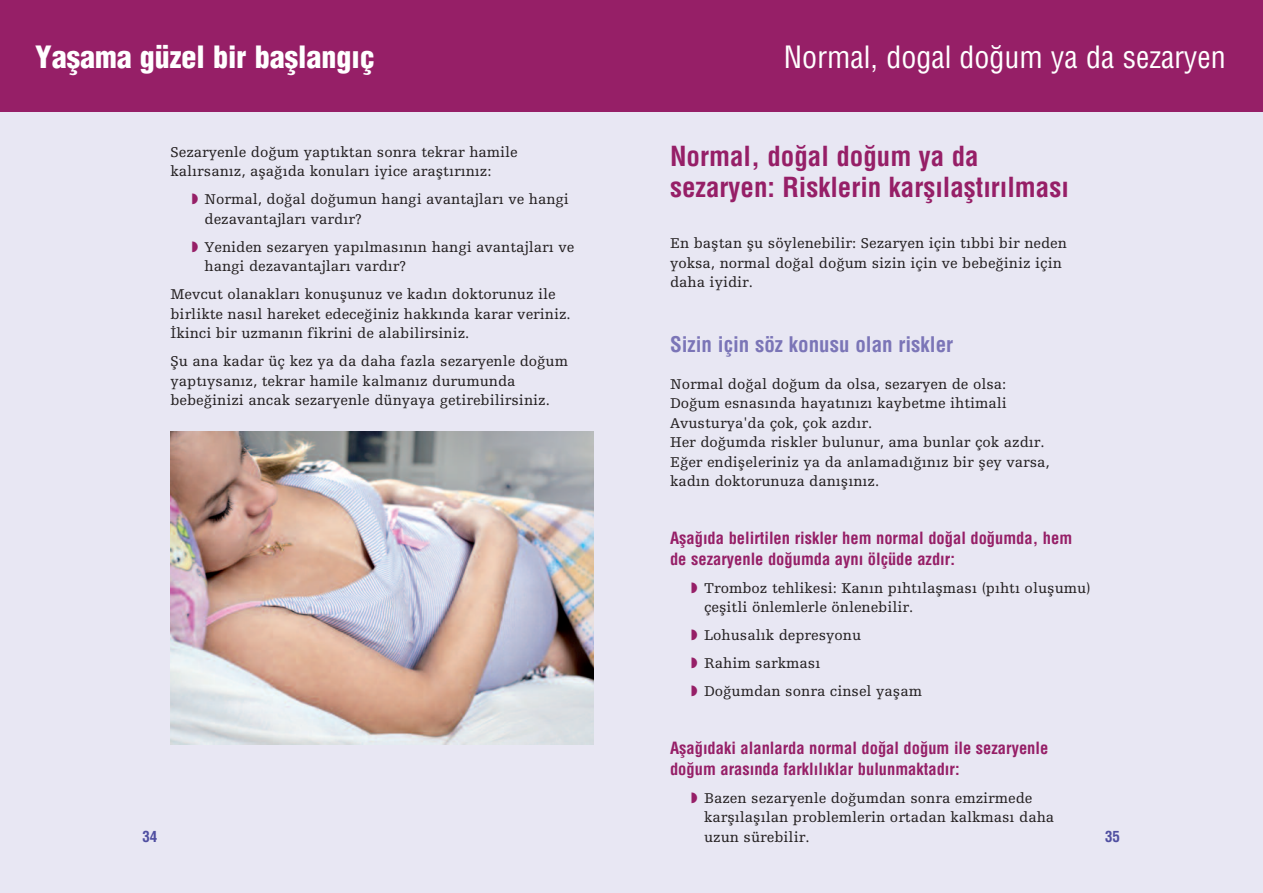
<style>
.page{position:relative;width:1263px;height:893px;background:#fff}
.page>*{position:absolute;margin:0;border:0;box-sizing:border-box;transform-origin:0 0}
.t1{font:condensed 30px "Turk Helvetica";color:#fff}
.t2{font:900 condensed 30px "Turk Helvetica";color:#fff}
.t3{font:700 condensed 27px/31.5px "Turk Helvetica";color:#961f67}
.t4{font:700 condensed 21px "Turk Helvetica";color:#7b75b7}
.t5{font:700 condensed 16.5px/21px "Turk Helvetica";color:#961f67}
.t6{font:15px/19.5px "Turk Egyptienne F";color:#231f20}
.t7{font:700 condensed 15px "Helvetica";color:#504fa1}
</style>
<div class="page">
<div style="left:632px;top:109px;width:631px;height:784px;background:#e8e7f3"></div>
<div style="left:631px;top:0;width:632px;height:112px;background:#961f67"></div>
<div style="left:0;top:109px;width:631px;height:784px;background:#e8e7f3"></div>
<div style="left:0;top:0;width:634px;height:112px;background:#961f67"></div>
<img style="left:170px;top:432px;width:424px;height:312px">
<h1 class="t2" style="left:35px;top:40px;width:341px">Yaƒama güzel bir baƒlangıç</h1>
<h1 class="t1" style="left:784px;top:41px;width:443px">Normal, dogal do‡um ya da sezaryen</h1>
<p class="t6" style="left:170px;top:143px;width:349px">Sezaryenle do‡um yaptıktan sonra tekrar hamile kalırsanız, aƒa‡ıda konuları iyice araƒtırınız:</p>
<p class="t6" style="left:204px;top:190px;width:366px">Normal, do‡al do‡umun hangi avantajları ve hangi dezavantajları vardır?</p>
<p class="t6" style="left:204px;top:238px;width:371px">Yeniden sezaryen yapılmasının hangi avantajları ve hangi dezavantajları vardır?</p>
<p class="t6" style="left:170px;top:286px;width:402px">Mevcut olanakları konuƒunuz ve kadın doktorunuz ile birlikte nasıl hareket edece‡iniz hakkında karar veriniz. #kinci bir uzmanın fikrini de alabilirsiniz.</p>
<p class="t6" style="left:170px;top:353px;width:399px">£u ana kadar üç kez ya da daha fazla sezaryenle do‡um yaptıysanız, tekrar hamile kalmanız durumunda bebe‡inizi ancak sezaryenle dünyaya getirebilirsiniz.</p>
<h2 class="t3" style="left:670px;top:141px;width:400px">Normal, do‡al do‡um ya da sezaryen: Risklerin karƒılaƒtırılması</h2>
<p class="t6" style="left:670px;top:235px;width:398px">En baƒtan ƒu söylenebilir: Sezaryen için tıbbi bir neden yoksa, normal do‡al do‡um sizin için ve bebe‡iniz için daha iyidir.</p>
<h3 class="t4" style="left:670px;top:333px;width:285px">Sizin için söz konusu olan riskler</h3>
<p class="t6" style="left:670px;top:375px;width:381px">Normal do‡al do‡um da olsa, sezaryen de olsa:<br>Do‡um esnasında hayatınızı kaybetme ihtimali Avusturya'da çok, çok azdır.<br>Her do‡umda riskler bulunur, ama bunlar çok azdır.<br>E‡er endiƒeleriniz ya da anlamadı‡ınız bir ƒey varsa, kadın doktorunuza danıƒınız.</p>
<p class="t5" style="left:670px;top:528px;width:404px">Aƒa‡ıda belirtilen riskler hem normal do‡al do‡umda, hem de sezaryenle do‡umda aynı ölçüde azdır:</p>
<p class="t6" style="left:704px;top:579px;width:388px">Tromboz tehlikesi: Kanın pıhtılaƒması (pıhtı oluƒumu) çeƒitli önlemlerle önlenebilir.</p>
<p class="t6" style="left:704px;top:627px;width:159px">Lohusalık depresyonu</p>
<p class="t6" style="left:704px;top:655px;width:118px">Rahim sarkması</p>
<p class="t6" style="left:704px;top:683px;width:219px">Do‡umdan sonra cinsel yaƒam</p>
<p class="t7" style="left:142px;top:828px;width:16px">34</p>
<p class="t5" style="left:670px;top:738px;width:380px">Aƒa‡ıdaki alanlarda normal do‡al do‡um ile sezaryenle do‡um arasında farklılıklar bulunmaktadır:</p>
<p class="t6" style="left:704px;top:789px;width:352px">Bazen sezaryenle do‡umdan sonra emzirmede karƒılaƒılan problemlerin ortadan kalkması daha uzun sürebilir.</p>
<p class="t7" style="left:1105px;top:828px;width:16px">35</p>
</div>
